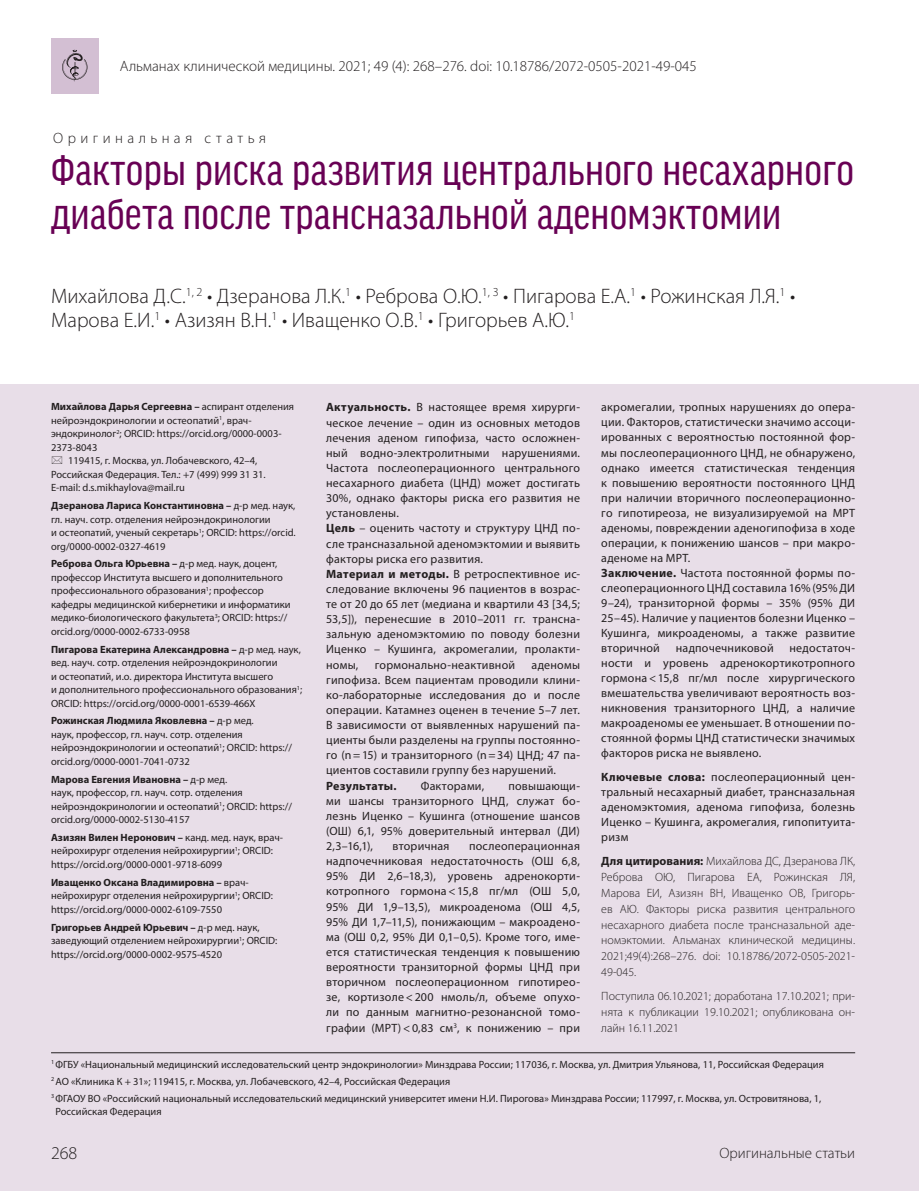
<style>
.page{position:relative;width:919px;height:1191px;background:#fff}
.page>*{position:absolute;margin:0;border:0;box-sizing:border-box;transform-origin:0 0}
.t1{font:condensed 45.75px/44.2px "Good Headline Pro";letter-spacing:.005em;color:#680054}
.t2{font:300 21px/24px "Myriad Pro";color:#231f20}
.t3{font:300 18px "Myriad Pro";color:#231f20}
.t4{font:300 15px "Myriad Pro";color:#231f20}
.t5{font:300 15px "Myriad Pro";letter-spacing:.295em;color:#231f20}
.t6{font:12px/15.1px "Myriad Pro";letter-spacing:.02em;color:#231f20;text-align:justify}
.t7{font:300 12px/15.8px "Myriad Pro";color:#231f20;text-align:justify}
.t8{font:700 12px "Myriad Pro";letter-spacing:.02em;color:#231f20}
.t9{font:10.5px/13.5px "Myriad Pro";color:#231f20}
.t10{font:700 10.5px "Myriad Pro";color:#231f20}
.s1{font-weight:400}
.s2{font-weight:700}
</style>
<div class="page">
<div style="left:0;top:384px;width:918px;height:807px;background:#e8dee8"></div>
<hr style="left:51px;top:1052px;width:804px;height:1px;background:#231f20">
<div style="left:51px;top:38px;width:48px;height:55px;background:#d3bfd3"></div>
<svg style="left:62px;top:50px;width:25px;height:32px"></svg>
<p class="t4" style="left:120px;top:57px;width:578px">Альманах клинической медицины. 2021; 49 (4): 268–276. doi: 10.18786/2072-0505-2021-49-045</p>
<p class="t5" style="left:53px;top:129px;width:214px">Оригинальная статья</p>
<h1 class="t1" style="left:51px;top:148px;width:804px">Факторы риска развития центрального несахарного диабета после трансназальной аденомэктомии</h1>
<h2 class="t2" style="left:51px;top:284px;width:745px">Михайлова Д.С.<sup>1,</sup> <sup>2</sup> • Дзеранова Л.К.<sup>1</sup> • Реброва О.Ю.<sup>1,</sup> <sup>3</sup> • Пигарова Е.А.<sup>1</sup> • Рожинская Л.Я.<sup>1</sup> •<br>Марова Е.И.<sup>1</sup> • Азизян В.Н.<sup>1</sup> • Иващенко О.В.<sup>1</sup> • Григорьев А.Ю.<sup>1</sup></h2>
<p class="t10" style="left:51px;top:400px;width:244px">Михайлова Дарья Сергеевна – <span class="s1">аспирант отделения</span></p>
<p class="t9" style="left:51px;top:413px;width:202px">нейроэндокринологии и остеопатий<sup>1</sup>, врач-</p>
<p class="t9" style="left:51px;top:427px;width:232px">эндокринолог<sup>2</sup>; ORCID: https://orcid.org/0000-0003-</p>
<p class="t9" style="left:51px;top:440px;width:48px">2373-8043</p>
<p class="t9" style="left:68px;top:454px;width:191px">119415, г. Москва, ул. Лобачевского, 42–4,</p>
<p class="t9" style="left:51px;top:467px;width:216px">Российская Федерация. Тел.: +7 (499) 999 31 31.</p>
<p class="t9" style="left:51px;top:481px;width:135px">E-mail: d.s.mikhaylova@mail.ru</p>
<p class="t9" style="left:51px;top:498px;width:246px"><span class="s2">Дзеранова Лариса Константиновна –</span> д-р мед. наук, гл. науч. сотр. отделения нейроэндокринологии<br>и остеопатий, ученый секретарь<sup>1</sup>; ORCID: https://orcid. org/0000-0002-0327-4619</p>
<p class="t9" style="left:51px;top:557px;width:241px"><span class="s2">Реброва Ольга Юрьевна –</span> д-р мед. наук, доцент, профессор Института высшего и дополнительного профессионального образования<sup>1</sup>; профессор кафедры медицинской кибернетики и информатики медико-биологического факультета<sup>3</sup>; ORCID: https:// orcid.org/0000-0002-6733-0958</p>
<p class="t9" style="left:51px;top:642px;width:253px"><span class="s2">Пигарова Екатерина Александровна –</span> д-р мед. наук, вед. науч. сотр. отделения нейроэндокринологии<br>и остеопатий, и.о. директора Института высшего<br>и дополнительного профессионального образования<sup>1</sup>; ORCID: https://orcid.org/0000-0001-6539-466X</p>
<p class="t9" style="left:51px;top:714px;width:242px"><span class="s2">Рожинская Людмила Яковлевна –</span> д-р мед.<br>наук, профессор, гл. науч. сотр. отделения нейроэндокринологии и остеопатий<sup>1</sup>; ORCID: https:// orcid.org/0000-0001-7041-0732</p>
<p class="t9" style="left:51px;top:772px;width:242px"><span class="s2">Марова Евгения Ивановна –</span> д-р мед.<br>наук, профессор, гл. науч. сотр. отделения нейроэндокринологии и остеопатий<sup>1</sup>; ORCID: https:// orcid.org/0000-0002-5130-4157</p>
<p class="t9" style="left:51px;top:830px;width:233px"><span class="s2">Азизян Вилен Неронович –</span> канд. мед. наук, врач&shy;нейрохирург отделения нейрохирургии<sup>1</sup>; ORCID: https://orcid.org/0000-0001-9718-6099</p>
<p class="t9" style="left:51px;top:875px;width:223px"><span class="s2">Иващенко Оксана Владимировна –</span> врач&shy;нейрохирург отделения нейрохирургии<sup>1</sup>; ORCID: https://orcid.org/0000-0002-6109-7550</p>
<p class="t9" style="left:51px;top:920px;width:228px"><span class="s2">Григорьев Андрей Юрьевич –</span> д-р мед. наук, заведующий отделением нейрохирургии<sup>1</sup>; ORCID: https://orcid.org/0000-0002-9575-4520</p>
<p class="t6" style="left:326px;top:399px;width:255px;text-align:left"><span class="s2">Актуальность.</span> В настоящее время хирурги&shy;ческое лечение – один из основных методов лечения аденом гипофиза, часто осложнен&shy;ный водно-электролитными нарушениями.<br>Частота послеоперационного центрального несахарного диабета (ЦНД) может достигать 30%, однако факторы риска его развития не установлены.<br><span class="s2">Цель</span> – оценить частоту и структуру ЦНД по&shy;сле трансназальной аденомэктомии и выявить факторы риска его развития.<br><span class="s2">Материал и методы.</span> В ретроспективное ис&shy;следование включены 96 пациентов в возрас&shy;те от 20 до 65 лет (медиана и квартили 43 [34,5; 53,5]), перенесшие в 2010–2011 гг. трансна&shy;зальную аденомэктомию по поводу болезни Иценко – Кушинга, акромегалии, пролакти&shy;номы,</p>
<p class="t6" style="left:375px;top:657px;width:142px">гормонально-неактивной</p>
<p class="t6" style="left:326px;top:657px;width:255px;text-indent:205px">аденомы гипофиза. Всем пациентам проводили клини&shy;ко-лабораторные исследования до и после операции. Катамнез оценен в течение 5–7 лет.<br>В зависимости от выявленных нарушений па&shy;циенты были разделены на группы постоянно&shy;го (n=15) и транзиторного (n=34) ЦНД; 47 па&shy;циентов составили группу без нарушений.</p>
<p class="t8" style="left:326px;top:777px;width:72px">Результаты.</p>
<p class="t6" style="left:421px;top:777px;width:65px">Факторами,</p>
<p class="t6" style="left:326px;top:777px;width:255px;text-indent:182px">повышающи&shy;ми шансы транзиторного ЦНД, служат бо&shy;лезнь Иценко – Кушинга (отношение шансов (ОШ) 6,1, 95% доверительный интервал (ДИ)<br>2,3–16,1),</p>
<p class="t6" style="left:326px;top:838px;width:255px;text-indent:143px">послеоперационная надпочечниковая недостаточность (ОШ 6,8, 95% ДИ 2,6–18,3), уровень адренокорти&shy;котропного гормона&lt;15,8 пг/мл (ОШ 5,0, 95% ДИ 1,9–13,5), микроаденома (ОШ 4,5, 95% ДИ 1,7–11,5), понижающим – макроадено&shy;ма (ОШ 0,2, 95% ДИ 0,1–0,5). Кроме того, име&shy;ется статистическая тенденция к повышению вероятности транзиторной формы ЦНД при вторичном послеоперационном гипотирео&shy;зе, кортизоле&lt;200 нмоль/л, объеме опухо&shy;ли по данным магнитно-резонансной томо&shy;графии (МРТ)&lt;0,83 см<sup>3</sup>, к понижению – при</p>
<p class="t6" style="left:392px;top:838px;width:59px">вторичная</p>
<p class="t6" style="left:601px;top:400px;width:255px;text-align:left">акромегалии, тропных нарушениях до опера&shy;ции. Факторов, статистически значимо ассоци&shy;ированных с вероятностью постоянной фор&shy;мы послеоперационного ЦНД, не обнаружено, однако имеется статистическая тенденция к повышению вероятности постоянного ЦНД при наличии вторичного послеоперационно&shy;го гипотиреоза, не визуализируемой на МРТ аденомы, повреждении аденогипофиза в ходе операции, к понижению шансов – при макро&shy;аденоме на МРТ.<br><span class="s2">Заключение.</span> Частота постоянной формы по&shy;слеоперационного ЦНД составила 16% (95% ДИ 9–24), транзиторной формы – 35% (95% ДИ 25–45). Наличие у пациентов болезни Иценко – Кушинга, микроаденомы, а также развитие вторичной</p>
<p class="t6" style="left:675px;top:640px;width:99px">надпочечниковой</p>
<p class="t6" style="left:601px;top:640px;width:255px;text-indent:188px">недостаточ&shy;ности и уровень адренокортикотропного гормона&lt;15,8 пг/мл после хирургического вмешательства увеличивают вероятность воз&shy;никновения транзиторного ЦНД, а наличие макроаденомы ее уменьшает. В отношении по&shy;стоянной формы ЦНД статистически значимых факторов риска не выявлено.</p>
<p class="t6" style="left:601px;top:769px;width:255px"><span class="s2">Ключевые слова:</span> послеоперационный цен&shy;тральный несахарный диабет, трансназальная аденомэктомия, аденома гипофиза, болезнь Иценко – Кушинга, акромегалия, гипопитуита&shy;ризм</p>
<p class="t7" style="left:601px;top:853px;width:255px"><span class="s2">Для цитирования:</span> Михайлова ДС, Дзеранова ЛК, Реброва ОЮ, Пигарова ЕА, Рожинская ЛЯ, Марова ЕИ, Азизян ВН, Иващенко ОВ, Григорь&shy;ев АЮ. Факторы риска развития центрального несахарного диабета после трансназальной аде&shy;номэктомии. Альманах клинической медицины.<br>2021;49(4):268–276. doi: 10.18786/2072-0505-2021- 49-045.</p>
<p class="t7" style="left:601px;top:988px;width:255px">Поступила 06.10.2021; доработана 17.10.2021; при&shy;нята к публикации 19.10.2021; опубликована он&shy;лайн 16.11.2021</p>
<p class="t9" style="left:51px;top:1055px;width:774px;line-height:17px"><sup>1</sup> ФГБУ «Национальный медицинский исследовательский центр эндокринологии» Минздрава России; 117036, г. Москва, ул. Дмитрия Ульянова, 11, Российская Федерация<br><sup>2</sup> АО «Клиника К + 31»; 119415, г. Москва, ул. Лобачевского, 42–4, Российская Федерация<br><sup>3</sup> ФГАОУ ВО «Российский национальный исследовательский медицинский университет имени Н.И. Пирогова» Минздрава России; 117997, г. Москва, ул. Островитянова, 1,</p>
<p class="t9" style="left:55px;top:1104px;width:108px">Российская Федерация</p>
<h3 class="t3" style="left:51px;top:1142px;width:28px">268</h3>
<p class="t4" style="left:719px;top:1144px;width:137px">Оригинальные статьи</p>
</div>
